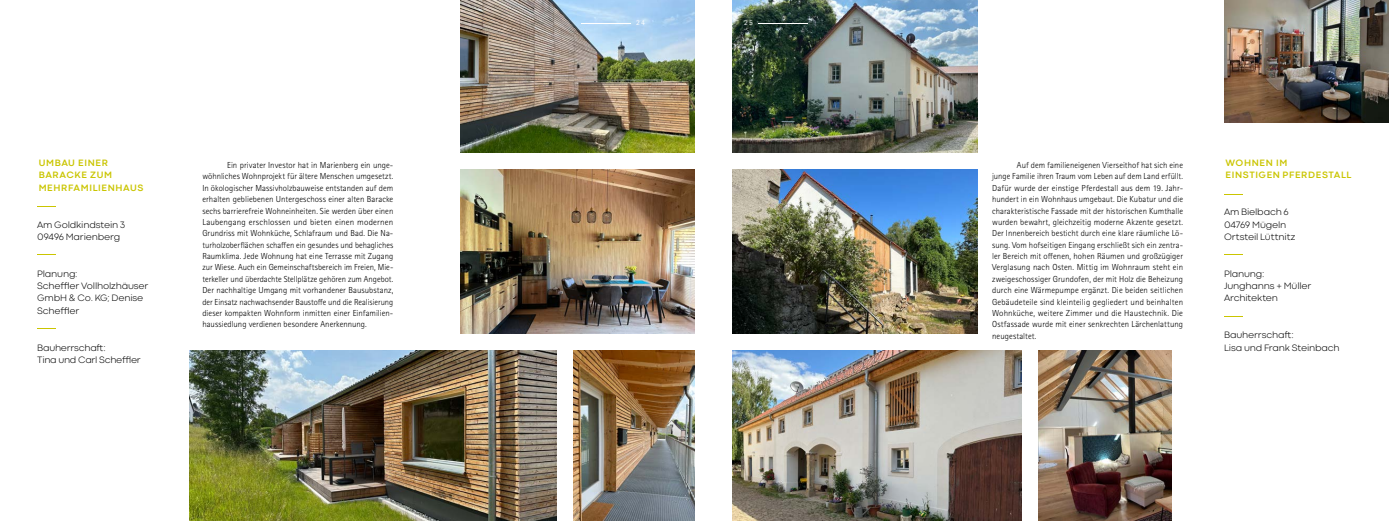
<style>
.page{position:relative;width:1389px;height:521px;background:#fff}
.page>*{position:absolute;margin:0;border:0;box-sizing:border-box;transform-origin:0 0}
.t1{font:300 9.62px/12.2px "Codec Cold";letter-spacing:-.02em;color:#000}
.t2{font:700 9.62px/12.2px "Codec Cold";letter-spacing:.065em;color:#cac500}
.A4_H_Texte_p_fließtext{font:300 8.75px/11.4px "Rotis Sans Serif Pro";letter-spacing:.005em;color:#000;text-align:justify}
.t3{font:7.44px "Rotis Sans Serif Pro";color:#fff}
</style>
<div class="page">
<img style="left:190px;top:350px;width:367px;height:171px">
<img style="left:574px;top:350px;width:120px;height:171px">
<img style="left:460px;top:170px;width:234px;height:163px">
<img style="left:733px;top:350px;width:288px;height:171px">
<img style="left:1224px;top:0;width:165px;height:122px">
<img style="left:733px;top:169px;width:244px;height:164px">
<img style="left:460px;top:0;width:234px;height:153px">
<img style="left:733px;top:0;width:244px;height:153px">
<img style="left:1038px;top:350px;width:133px;height:171px">
<hr style="left:758px;top:23px;width:50px;height:1px;background:#fff">
<hr style="left:582px;top:23px;width:49px;height:1px;background:#fff">
<svg style="left:37px;top:206px;width:19px;height:1px"></svg>
<svg style="left:37px;top:254px;width:19px;height:1px"></svg>
<svg style="left:37px;top:328px;width:19px;height:1px"></svg>
<svg style="left:1224px;top:194px;width:19px;height:1px"></svg>
<svg style="left:1224px;top:254px;width:19px;height:1px"></svg>
<svg style="left:1224px;top:316px;width:19px;height:1px"></svg>
<p class="t2" style="left:39px;top:157px;width:106px">UMBAU EINER<br>BARACKE ZUM<br>MEHRFAMILIENHAUS</p>
<p class="t1" style="left:37px;top:218px;width:90px">Am Goldkindstein 3</p>
<p class="t1" style="left:37px;top:231px;width:85px">09496 Marienberg</p>
<p class="t1" style="left:37px;top:268px;width:42px">Planung:</p>
<p class="t1" style="left:37px;top:280px;width:113px">Scheffler Vollholzhäuser<br>GmbH &amp; Co. KG; Denise<br>Scheffler</p>
<p class="t1" style="left:37px;top:341px;width:70px">Bauherrschaft:</p>
<p class="t1" style="left:37px;top:354px;width:105px">Tina und Carl Scheffler</p>
<p class="t3" style="left:636px;top:18px;width:10px">24</p>
<p class="t3" style="left:744px;top:18px;width:10px">25</p>
<p class="A4_H_Texte_p_fließtext" style="left:202px;top:160px;width:192px;text-indent:25px">Ein privater Investor hat in Marienberg ein unge&shy;wöhnliches Wohnprojekt für ältere Menschen umgesetzt.<br>In ökologischer Massivholzbauweise entstanden auf dem erhalten gebliebenen Untergeschoss einer alten Baracke sechs barrierefreie Wohneinheiten. Sie werden über einen Laubengang erschlossen und bieten einen modernen Grundriss mit Wohnküche, Schlafraum und Bad. Die Na&shy;turholzoberflächen schaffen ein gesundes und behagliches Raumklima. Jede Wohnung hat eine Terrasse mit Zugang zur Wiese. Auch ein Gemeinschaftsbereich im Freien, Mie&shy;terkeller und überdachte Stellplätze gehören zum Angebot.<br>Der nachhaltige Umgang mit vorhandener Bausubstanz, der Einsatz nachwachsender Baustoffe und die Realisierung dieser kompakten Wohnform inmitten einer Einfamilien&shy;haussiedlung verdienen besondere Anerkennung.</p>
<p class="t2" style="left:1226px;top:157px;width:128px">WOHNEN IM<br>EINSTIGEN PFERDESTALL</p>
<p class="A4_H_Texte_p_fließtext" style="left:992px;top:160px;width:192px;text-indent:25px">Auf dem familieneigenen Vierseithof hat sich eine junge Familie ihren Traum vom Leben auf dem Land erfüllt.<br>Dafür wurde der einstige Pferdestall aus dem 19. Jahr&shy;hundert in ein Wohnhaus umgebaut. Die Kubatur und die charakteristische Fassade mit der historischen Kumthalle wurden bewahrt, gleichzeitig moderne Akzente gesetzt.<br>Der Innenbereich besticht durch eine klare räumliche Lö&shy;sung. Vom hofseitigen Eingang erschließt sich ein zentra&shy;ler Bereich mit offenen, hohen Räumen und großzügiger Verglasung nach Osten. Mittig im Wohnraum steht ein zweigeschossiger Grundofen, der mit Holz die Beheizung durch eine Wärmepumpe ergänzt. Die beiden seitlichen Gebäudeteile sind kleinteilig gegliedert und beinhalten Wohnküche, weitere Zimmer und die Haustechnik. Die Ostfassade wurde mit einer senkrechten Lärchenlattung neugestaltet.</p>
<p class="t1" style="left:1224px;top:206px;width:66px">Am Bielbach 6</p>
<p class="t1" style="left:1224px;top:218px;width:64px">04769 Mügeln</p>
<p class="t1" style="left:1224px;top:231px;width:73px">Ortsteil Lüttnitz</p>
<p class="t1" style="left:1224px;top:268px;width:42px">Planung:</p>
<p class="t1" style="left:1224px;top:280px;width:89px">Junghanns + Müller<br>Architekten</p>
<p class="t1" style="left:1224px;top:329px;width:71px">Bauherrschaft:</p>
<p class="t1" style="left:1224px;top:341px;width:117px">Lisa und Frank Steinbach</p>
</div>
